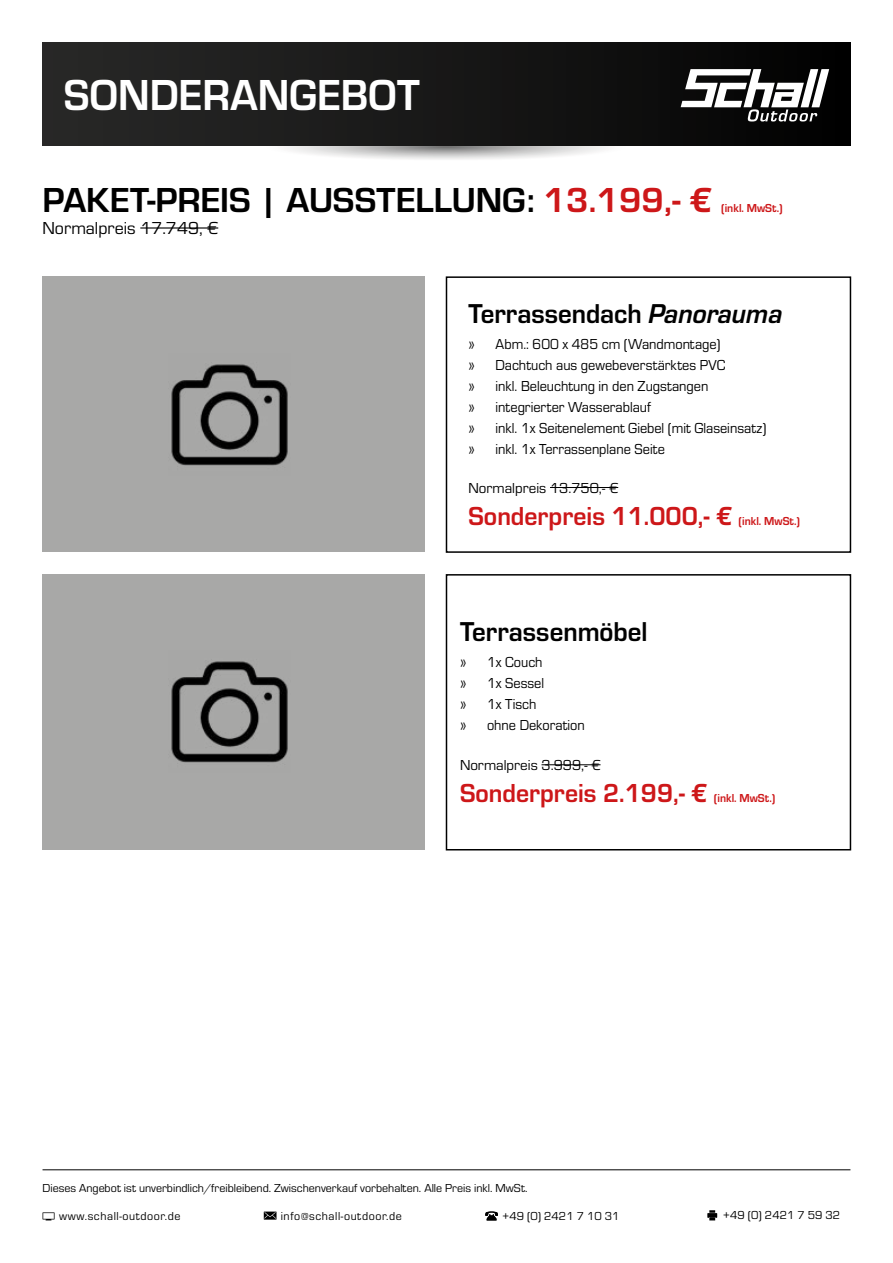
<style>
.page{position:relative;width:893px;height:1263px;background:#fff}
.page>*{position:absolute;margin:0;border:0;box-sizing:border-box;transform-origin:0 0}
.t1{font:700 45px "Eurostile";color:#fff;scale:.95 1}
.t2{font:700 36px "Eurostile";color:#000}
.t3{font:700 28.35px "Eurostile";color:#000;scale:.95 1}
.t4{font:700 27px "Eurostile";color:#cd1719;scale:.95 1}
.t5{font:18px "Eurostile";color:#000}
.t6{font:15px/21px "Eurostile";color:#000;scale:.95 1}
.t7{font:15px "Eurostile";color:#000}
.t8{font:12px "Eurostile";color:#000}
.t9{font:12px "Eurostile";letter-spacing:.05em;color:#000}
.t10{font:700 12px "Eurostile";color:#cd1719;scale:.95 1}
.s1{color:#cd1719}
.s2{font-style:italic}
</style>
<div class="page">
<hr style="left:43px;top:1169px;width:807px;height:1px;background:#000">
<svg style="left:485px;top:1211px;width:13px;height:9px"></svg>
<svg style="left:707px;top:1210px;width:10px;height:10px"></svg>
<svg style="left:264px;top:1211px;width:13px;height:8px"></svg>
<svg style="left:43px;top:1212px;width:12px;height:8px"></svg>
<svg style="left:286px;top:146px;width:320px;height:14px"></svg>
<div style="left:43px;top:43px;width:807px;height:103px;background:linear-gradient(to right,#2a2a29,#030303)"></div>
<svg style="left:681px;top:69px;width:148px;height:53px"></svg>
<hr style="left:140px;top:227px;width:78px;height:2px;background:#000">
<hr style="left:550px;top:487px;width:68px;height:1px;background:#000">
<div style="left:446px;top:276px;width:405px;height:277px;border:2px solid #000"></div>
<div style="left:43px;top:276px;width:382px;height:276px;background:#a8a8a7"></div>
<img style="left:171px;top:364px;width:117px;height:102px">
<div style="left:43px;top:574px;width:382px;height:276px;background:#a8a8a7"></div>
<img style="left:171px;top:661px;width:117px;height:102px">
<hr style="left:541px;top:764px;width:59px;height:1px;background:#000">
<div style="left:446px;top:574px;width:405px;height:276px;border:2px solid #000"></div>
<h1 class="t1" style="left:64px;top:63px;width:376px">SONDERANGEBOT</h1>
<h2 class="t2" style="left:43px;top:175px;width:671px">PAKET-PREIS | AUSSTELLUNG: <span class="s1">13.199,- €</span></h2>
<p class="t5" style="left:43px;top:216px;width:177px">Normalpreis 17.749, €</p>
<p class="t10" style="left:721px;top:200px;width:66px">(inkl. MwSt.)</p>
<h3 class="t3" style="left:468px;top:293px;width:332px">Terrassendach <span class="s2">Panorauma</span></h3>
<p class="t6" style="left:468px;top:332px;width:315px">» Abm.: 600 x 485 cm (Wandmontage)<br>» Dachtuch aus gewebeverstärktes PVC<br>» inkl. Beleuchtung in den Zugstangen<br>» integrierter Wasserablauf<br>» inkl. 1x Seitenelement Giebel (mit Glaseinsatz) » inkl. 1x Terrassenplane Seite</p>
<p class="t7" style="left:468px;top:477px;width:151px">Normalpreis 13.750,- €</p>
<h3 class="t4" style="left:468px;top:497px;width:279px">Sonderpreis 11.000,- €</h3>
<p class="t10" style="left:739px;top:512px;width:66px">(inkl. MwSt.)</p>
<h3 class="t3" style="left:460px;top:611px;width:199px">Terrassenmöbel</h3>
<p class="t6" style="left:460px;top:650px;width:133px">» 1x Couch<br>» 1x Sessel<br>» 1x Tisch<br>» ohne Dekoration</p>
<p class="t7" style="left:460px;top:755px;width:142px">Normalpreis 3.999,- €</p>
<h3 class="t4" style="left:460px;top:774px;width:262px">Sonderpreis 2.199,- €</h3>
<p class="t10" style="left:714px;top:789px;width:66px">(inkl. MwSt.)</p>
<p class="t8" style="left:43px;top:1179px;width:486px">Dieses Angebot ist unverbindlich/freibleibend. Zwischenverkauf vorbehalten. Alle Preis inkl. MwSt.</p>
<p class="t9" style="left:59px;top:1208px;width:123px">www.schall-outdoor.de</p>
<p class="t9" style="left:281px;top:1207px;width:123px">info@schall-outdoor.de</p>
<p class="t8" style="left:502px;top:1208px;width:119px">+49 (0) 2421 7 10 31</p>
<p class="t8" style="left:723px;top:1207px;width:119px">+49 (0) 2421 7 59 32</p>
</div>
